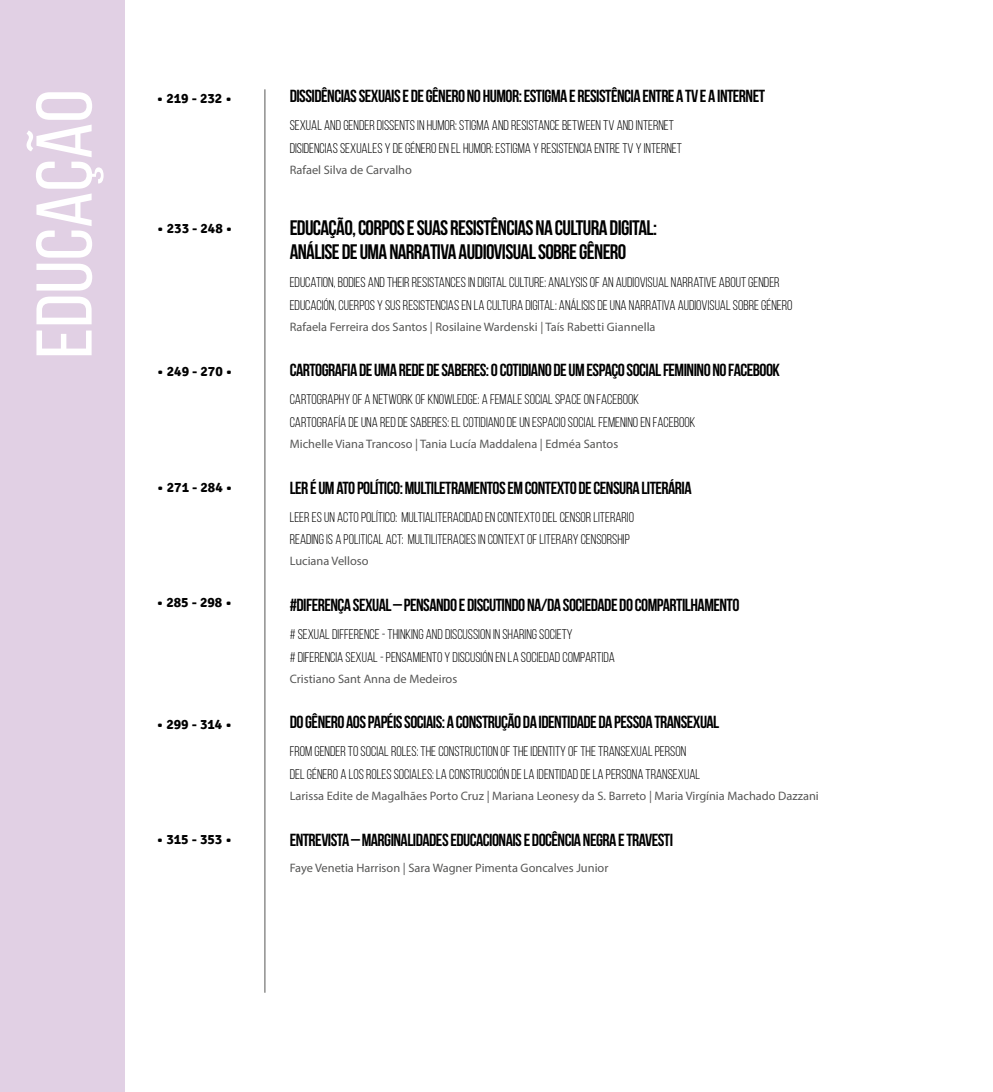
<style>
.page{position:relative;width:993px;height:1092px;background:#fff}
.page>*{position:absolute;margin:0;border:0;box-sizing:border-box;transform-origin:0 0}
.t1{font:78.75px "Bebas Neue";color:#fff;scale:1.09 1}
.t2{font:700 21px/24.5px "Bebas Neue";letter-spacing:-.03em;color:#000}
.t3{font:700 17.5px "Bebas Neue";letter-spacing:-.03em;color:#000}
.t4{font:14px/22.8px "Bebas Neue";color:#000}
.t5{font:700 14px "Signika";color:#000}
.t6{font:12.25px "Myriad Pro";color:#575756}
</style>
<div class="page">
<div style="left:0;top:0;width:124px;height:1091px;background:#e1d0e4"></div>
<hr style="left:264px;top:89px;width:1px;height:903px;background:#575756">
<h1 class="t1" style="left:22px;top:358px;width:248px;rotate:-90deg">EDUCAÇÃO</h1>
<p class="t3" style="left:289px;top:87px;width:477px">DISSIDÊNCIAS SEXUAIS E DE GÊNERO NO HUMOR: ESTIGMA E RESISTÊNCIA ENTRE A TV E A INTERNET</p>
<p class="t5" style="left:157px;top:89px;width:77px">• 219 - 232 •</p>
<p class="t4" style="left:289px;top:114px;width:393px">SEXUAL AND GENDER DISSENTS IN HUMOR: STIGMA AND RESISTANCE BETWEEN TV AND INTERNET<br>DISIDENCIAS SEXUALES Y DE GÉNERO EN EL HUMOR: ESTIGMA Y RESISTENCIA ENTRE TV Y INTERNET</p>
<p class="t6" style="left:289px;top:163px;width:124px">Rafael Silva de Carvalho</p>
<h2 class="t2" style="left:289px;top:215px;width:369px">EDUCAÇÃO, CORPOS E SUAS RESISTÊNCIAS NA CULTURA DIGITAL:<br>ANÁLISE DE UMA NARRATIVA AUDIOVISUAL SOBRE GÊNERO</h2>
<p class="t4" style="left:289px;top:271px;width:504px">EDUCATION, BODIES AND THEIR RESISTANCES IN DIGITAL CULTURE: ANALYSIS OF AN AUDIOVISUAL NARRATIVE ABOUT GENDER<br>EDUCACIÓN, CUERPOS Y SUS RESISTENCIAS EN LA CULTURA DIGITAL: ANÁLISIS DE UNA NARRATIVA AUDIOVISUAL SOBRE GÉNERO</p>
<p class="t6" style="left:289px;top:319px;width:367px">Rafaela Ferreira dos Santos | Rosilaine Wardenski | Taís Rabetti Giannella</p>
<p class="t3" style="left:289px;top:360px;width:491px">CARTOGRAFIA DE UMA REDE DE SABERES: O COTIDIANO DE UM ESPAÇO SOCIAL FEMININO NO FACEBOOK</p>
<p class="t4" style="left:289px;top:388px;width:407px">CARTOGRAPHY OF A NETWORK OF KNOWLEDGE: A FEMALE SOCIAL SPACE ON FACEBOOK<br>CARTOGRAFÍA DE UNA RED DE SABERES: EL COTIDIANO DE UN ESPACIO SOCIAL FEMENINO EN FACEBOOK</p>
<p class="t6" style="left:289px;top:436px;width:330px">Michelle Viana Trancoso | Tania Lucía Maddalena | Edméa Santos</p>
<p class="t3" style="left:289px;top:478px;width:403px">LER É UM ATO POLÍTICO: MULTILETRAMENTOS EM CONTEXTO DE CENSURA LITERÁRIA</p>
<p class="t4" style="left:289px;top:505px;width:346px">LEER ES UN ACTO POLÍTICO: MULTIALITERACIDAD EN CONTEXTO DEL CENSOR LITERARIO<br>READING IS A POLITICAL ACT: MULTILITERACIES IN CONTEXT OF LITERARY CENSORSHIP</p>
<p class="t6" style="left:289px;top:553px;width:80px">Luciana Velloso</p>
<p class="t3" style="left:289px;top:595px;width:451px">#DIFERENÇA SEXUAL – PENSANDO E DISCUTINDO NA/DA SOCIEDADE DO COMPARTILHAMENTO</p>
<p class="t4" style="left:289px;top:622px;width:327px"># SEXUAL DIFFERENCE - THINKING AND DISCUSSION IN SHARING SOCIETY<br># DIFERENCIA SEXUAL - PENSAMIENTO Y DISCUSIÓN EN LA SOCIEDAD COMPARTIDA</p>
<p class="t6" style="left:289px;top:671px;width:169px">Cristiano Sant Anna de Medeiros</p>
<p class="t3" style="left:289px;top:712px;width:431px">DO GÊNERO AOS PAPÉIS SOCIAIS: A CONSTRUÇÃO DA IDENTIDADE DA PESSOA TRANSEXUAL</p>
<p class="t4" style="left:289px;top:740px;width:412px">FROM GENDER TO SOCIAL ROLES: THE CONSTRUCTION OF THE IDENTITY OF THE TRANSEXUAL PERSON<br>DEL GÉNERO A LOS ROLES SOCIALES: LA CONSTRUCCIÓN DE LA IDENTIDAD DE LA PERSONA TRANSEXUAL</p>
<p class="t6" style="left:289px;top:788px;width:530px">Larissa Edite de Magalhães Porto Cruz | Mariana Leonesy da S. Barreto | Maria Virgínia Machado Dazzani</p>
<p class="t3" style="left:289px;top:829px;width:385px">ENTREVISTA – MARGINALIDADES EDUCACIONAIS E DOCÊNCIA NEGRA E TRAVESTI</p>
<p class="t6" style="left:289px;top:860px;width:320px">Faye Venetia Harrison | Sara Wagner Pimenta Goncalves Junior</p>
<p class="t5" style="left:157px;top:220px;width:77px">• 233 - 248 •</p>
<p class="t5" style="left:157px;top:363px;width:77px">• 249 - 270 •</p>
<p class="t5" style="left:157px;top:478px;width:77px">• 271 - 284 •</p>
<p class="t5" style="left:157px;top:594px;width:77px">• 285 - 298 •</p>
<p class="t5" style="left:157px;top:716px;width:77px">• 299 - 314 •</p>
<p class="t5" style="left:157px;top:830px;width:77px">• 315 - 353 •</p>
</div>
